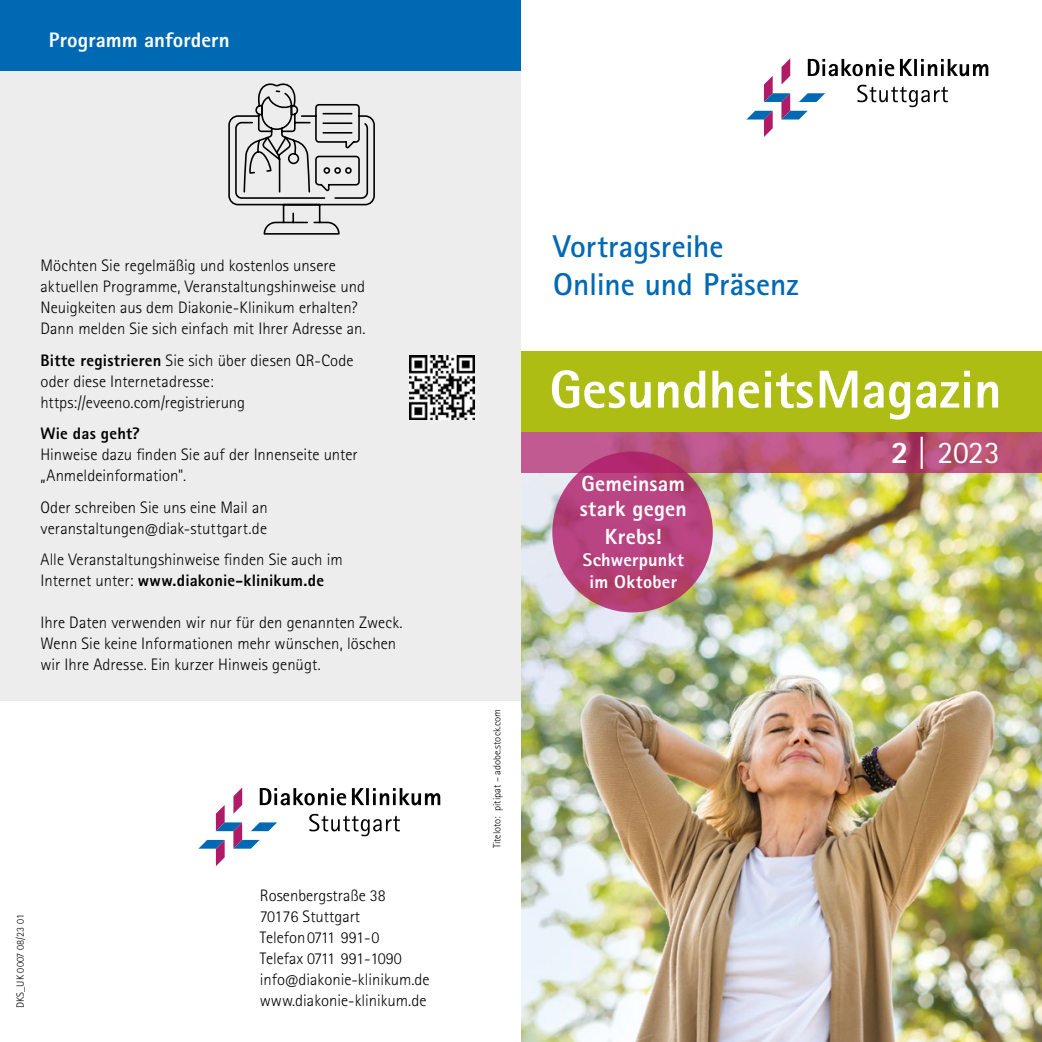
<style>
.page{position:relative;width:1042px;height:1042px;background:#fff}
.page>*{position:absolute;margin:0;border:0;box-sizing:border-box;transform-origin:0 0}
.t1{font:800 53.38px "Rotis Sans Serif Pro";color:#fff}
.t2{font:700 31.5px/38.5px "Rotis Sans Serif Pro";color:#0069b4}
.t3{font:31.5px "Rotis Sans Serif Pro";color:#fff}
.t4{font:800 21.88px/25.4px "Rotis Sans Serif Pro";letter-spacing:.005em;color:#fff}
.t5{font:800 21px "Rotis Sans Serif Pro";color:#fff}
.t6{font:800 18.38px/21.9px "Rotis Sans Serif Pro";letter-spacing:.015em;color:#fff;text-align:center}
.t7{font:300 16.62px/21px "Rotis Sans Serif Pro";color:#000}
.t8{font:800 16.62px "Rotis Sans Serif Pro";letter-spacing:.01em;color:#000}
.t9{font:300 10.5px "Rotis Sans Serif Pro";color:#000}
.s1{font-weight:800}
</style>
<div class="page">
<svg style="left:198px;top:787px;width:242px;height:79px"></svg>
<div style="left:0;top:17px;width:520px;height:684px;background:#ededed"></div>
<div style="left:0;top:0;width:520px;height:71px;background:#0069b4"></div>
<img style="left:410px;top:355px;width:64px;height:65px">
<svg style="left:228px;top:83px;width:147px;height:152px"></svg>
<img style="left:521px;top:472px;width:521px;height:570px">
<div style="left:521px;top:351px;width:521px;height:81px;background:#aebd14"></div>
<svg style="left:521px;top:432px;width:521px;height:40px;background:#ba547d"></svg>
<svg style="left:746px;top:58px;width:242px;height:79px"></svg>
<svg style="left:552px;top:451px;width:161px;height:161px;background:#b53f79"></svg>
<p class="t5" style="left:49px;top:26px;width:182px">Programm anfordern</p>
<p class="t7" style="left:40px;top:255px;width:327px">Möchten Sie regelmäßig und kostenlos unsere aktuellen Programme, Veranstaltungshinweise und Neuigkeiten aus dem Diakonie-Klinikum erhalten?<br>Dann melden Sie sich einfach mit Ihrer Adresse an.</p>
<p class="t7" style="left:40px;top:350px;width:315px"><span class="s1">Bitte registrieren</span> Sie sich über diesen QR-Code oder diese Internetadresse: https://eveeno.com/registrierung</p>
<p class="t8" style="left:40px;top:423px;width:101px">Wie das geht?</p>
<p class="t7" style="left:40px;top:444px;width:319px">Hinweise dazu finden Sie auf der Innenseite unter „Anmeldeinformation".</p>
<p class="t7" style="left:40px;top:497px;width:229px">Oder schreiben Sie uns eine Mail an veranstaltungen@diak-stuttgart.de</p>
<p class="t7" style="left:40px;top:549px;width:304px">Alle Veranstaltungshinweise finden Sie auch im<br>Internet unter: <span class="s1">www.diakonie-klinikum.de</span></p>
<p class="t7" style="left:40px;top:612px;width:364px">Ihre Daten verwenden wir nur für den genannten Zweck.<br>Wenn Sie keine Informationen mehr wünschen, löschen wir Ihre Adresse. Ein kurzer Hinweis genügt.</p>
<p class="t9" style="left:14px;top:1008px;width:95px;rotate:-90deg">DKS_UK 0007 08/23 01</p>
<p class="t7" style="left:260px;top:885px;width:171px">Rosenbergstraße 38<br>70176 Stuttgart<br>Telefon0711 991-0<br>Telefax 0711 991-1090 info@diakonie-klinikum.de</p>
<p class="t7" style="left:260px;top:990px;width:168px">www.diakonie-klinikum.de</p>
<p class="t9" style="left:491px;top:848px;width:141px;rotate:-90deg">Titeloto: pitipat – adobe.stock.com</p>
<h2 class="t2" style="left:553px;top:227px;width:247px">Vortragsreihe<br>Online und Präsenz</h2>
<h1 class="t1" style="left:549px;top:355px;width:454px">GesundheitsMagazin</h1>
<h2 class="t3" style="left:891px;top:434px;width:110px"><span class="s1">2</span> | 2023</h2>
<h3 class="t4" style="left:580px;top:470px;width:108px">Gemeinsam stark gegen</h3>
<h3 class="t4" style="left:605px;top:524px;width:58px">Krebs!</h3>
<p class="t6" style="left:583px;top:549px;width:103px">Schwerpunkt im Oktober</p>
</div>
